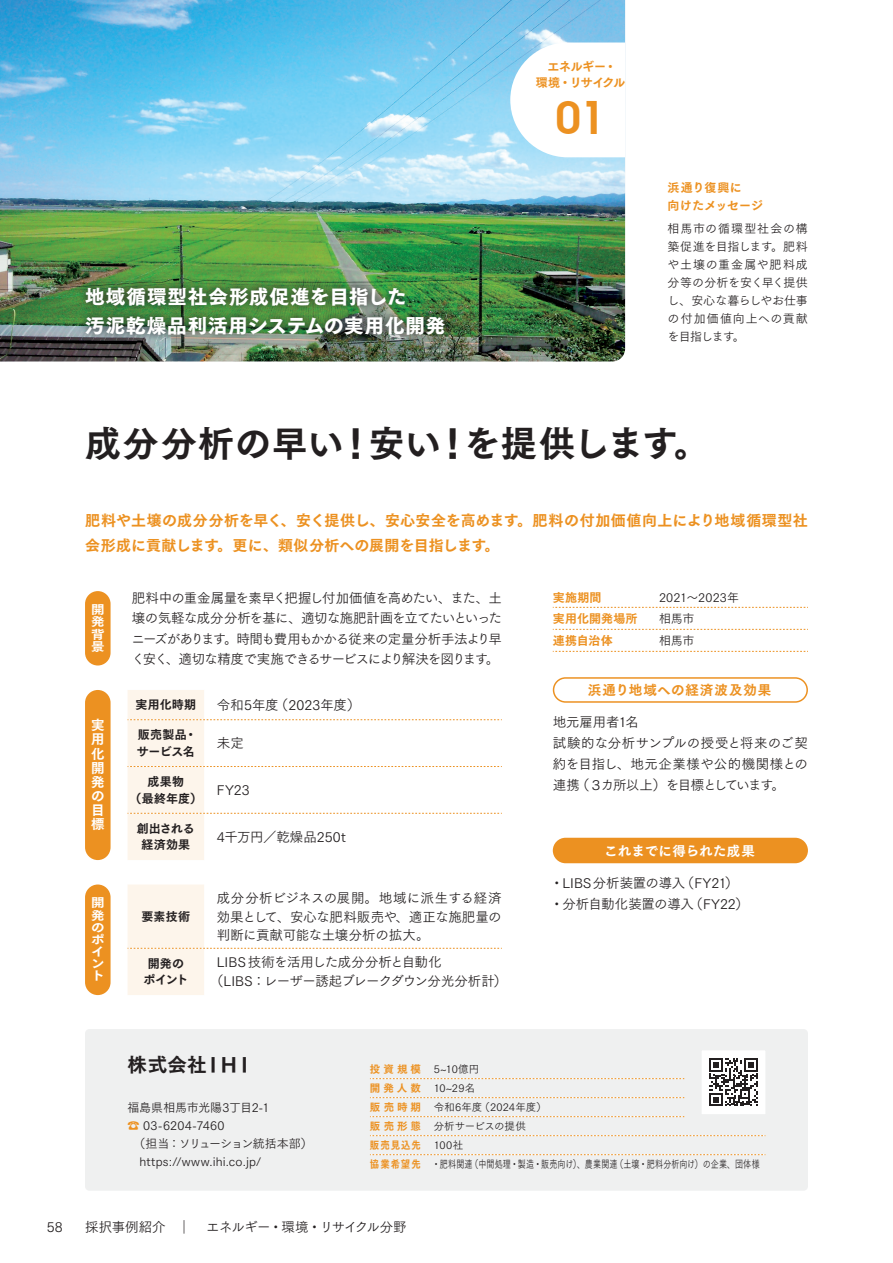
<style>
.page{position:relative;width:893px;height:1263px;background:#fff}
.page>*{position:absolute;margin:0;border:0;box-sizing:border-box;transform-origin:0 0}
.t1{font:600 45px "Avant Garde";color:#ec9121}
.t2{font:36px "Tsuku Go Pro E";letter-spacing:.02em;color:#231f20}
.t3{font:19.5px/28.5px "Tsuku Go Pro H";letter-spacing:.04em;color:#fff}
.t4{font:19.5px "Tsuku Go Pro E";letter-spacing:-.075em;color:#231f20}
.t5{font:15px/24.8px "Tsuku Go Pro E";letter-spacing:.005em;color:#ec9121}
.t6{font:13.5px/21px "Tsuku Go Pro R";letter-spacing:-.025em;color:#231f20}
.t7{font:13.5px/14.1px "Tsuku Go Pro E";letter-spacing:.015em;color:#fff}
.t8{font:13.5px "Tsuku Go Pro E";letter-spacing:.065em;color:#ec9121}
.t9{font:13.5px "Tsuku Go Pro R";letter-spacing:.005em;color:#231f20}
.t10{font:12.15px/12.1px "Tsuku Go Pro E";color:#fff;scale:1.11 1}
.t11{font:12px/18px "Tsuku Go Pro R";color:#231f20}
.t12{font:12px/16.5px "Tsuku Go Pro E";color:#231f20;text-align:center}
.t13{font:12px/18px "Tsuku Go Pro E";color:#ec9121}
.t14{font:12px/16.5px "Tsuku Go Pro E";letter-spacing:-.045em;color:#ec9121;text-align:center}
.t15{font:10.5px/19px "Tsuku Go Pro R";letter-spacing:.01em;color:#231f20}
.t16{font:10.5px "Tsuku Go Pro R";letter-spacing:.01em;color:#231f20;scale:.77 1}
.t17{font:10.5px "Tsuku Go Pro E";letter-spacing:.1em;color:#ec9121;scale:.9 1}
.s1{color:#ec9121}
.s2{font-family:"Tsuku Go Pro E";color:#ec9121}
.s3{font-family:"Tsuku Go Pro R";color:#231f20}
</style>
<div class="page">
<div style="left:85px;top:1029px;width:723px;height:162px;background:#eff0f0;border-radius:4px"></div>
<img style="left:0;top:0;width:625px;height:361px">
<div style="left:85px;top:690px;width:26px;height:170px;background:#ec9121;border-radius:13px"></div>
<div style="left:85px;top:884px;width:26px;height:111px;background:#ec9121;border-radius:13px"></div>
<div style="left:85px;top:591px;width:26px;height:74px;background:#ec9121;border-radius:13px"></div>
<svg style="left:370px;top:1154px;width:396px;height:1px"></svg>
<svg style="left:370px;top:1051px;width:396px;height:86px"></svg>
<div style="left:553px;top:838px;width:255px;height:25px;background:#ec9121;border-radius:13px"></div>
<div style="left:553px;top:677px;width:255px;height:26px;border:1px solid #ec9121;border-radius:12px"></div>
<svg style="left:128px;top:885px;width:374px;height:110px"></svg>
<svg style="left:128px;top:690px;width:374px;height:170px"></svg>
<img style="left:77px;top:279px;width:376px;height:65px">
<svg style="left:553px;top:607px;width:255px;height:1px"></svg>
<svg style="left:553px;top:629px;width:255px;height:1px"></svg>
<svg style="left:553px;top:651px;width:255px;height:1px"></svg>
<svg style="left:510px;top:43px;width:115px;height:114px"></svg>
<h3 class="t3" style="left:85px;top:283px;width:362px">地域循環型社会形成促進を目指した<br>汚泥乾燥品利活用システムの実用化開発</h3>
<p class="t14" style="left:536px;top:57px;width:91px">エネルギー・<br>環境・リサイクル</p>
<h1 class="t1" style="left:556px;top:88px;width:51px">01</h1>
<p class="t13" style="left:668px;top:177px;width:97px">浜通り復興に<br>向けたメッセージ</p>
<p class="t11" style="left:668px;top:218px;width:142px;text-align:justify">相馬市の循環型社会の構築促進を目指します。肥料や土壌の重金属や肥料成分等の分析を安く早く提供し、安心な暮らしやお仕事の付加価値向上への貢献を目指します。</p>
<h2 class="t2" style="left:85px;top:411px;width:626px">成分分析の早い！安い！を提供します。</h2>
<p class="t5" style="left:85px;top:506px;width:724px">肥料や土壌の成分分析を早く、安く提供し、安心安全を高めます。肥料の付加価値向上により地域循環型社会形成に貢献します。更に、類似分析への展開を目指します。</p>
<p class="t10" style="left:91px;top:602px;width:14px;text-align:justify">開発背景</p>
<p class="t7" style="left:91px;top:717px;width:15px">実用化開発の目標</p>
<p class="t10" style="left:91px;top:895px;width:14px">開発のポイント</p>
<p class="t6" style="left:131px;top:586px;width:372px;line-height:20.2px;text-align:justify">肥料中の重金属量を素早く把握し付加価値を高めたい、また、土壌の気軽な成分分析を基に、適切な施肥計画を立てたいといったニーズがあります。時間も費用もかかる従来の定量分析手法より早く安く、適切な精度で実施できるサービスにより解決を図ります。</p>
<p class="t12" style="left:136px;top:695px;width:62px">実用化時期</p>
<p class="t9" style="left:217px;top:694px;width:145px">令和5年度（2023年度）</p>
<p class="t12" style="left:137px;top:725px;width:62px;text-align:left">販売製品・サービス名</p>
<p class="t6" style="left:217px;top:731px;width:29px">未定</p>
<p class="t12" style="left:130px;top:772px;width:74px">成果物<br>（最終年度）</p>
<p class="t6" style="left:217px;top:778px;width:34px">FY23</p>
<p class="t12" style="left:137px;top:819px;width:60px">創出される経済効果</p>
<p class="t6" style="left:217px;top:825px;width:131px">4千万円／乾燥品250t</p>
<p class="t12" style="left:142px;top:907px;width:50px">要素技術</p>
<p class="t6" style="left:217px;top:887px;width:286px;line-height:18.8px;text-align:justify">成分分析ビジネスの展開。地域に派生する経済効果として、安心な肥料販売や、適正な施肥量の判断に貢献可能な土壌分析の拡大。</p>
<p class="t12" style="left:143px;top:954px;width:46px">開発のポイント</p>
<p class="t6" style="left:210px;top:951px;width:298px;line-height:18.8px;text-indent:7px">LIBS技術を活用した成分分析と自動化<br>（LIBS：レーザー誘起ブレークダウン分光分析計）</p>
<p class="t13" style="left:553px;top:587px;width:50px">実施期間</p>
<p class="t11" style="left:659px;top:587px;width:81px">2021〜2023年</p>
<p class="t13" style="left:553px;top:608px;width:86px">実用化開発場所</p>
<p class="t11" style="left:659px;top:608px;width:37px">相馬市</p>
<p class="t13" style="left:553px;top:630px;width:62px">連携自治体</p>
<p class="t11" style="left:659px;top:630px;width:37px">相馬市</p>
<p class="t8" style="left:588px;top:678px;width:185px">浜通り地域への経済波及効果</p>
<p class="t6" style="left:553px;top:710px;width:257px">地元雇用者1名<br>試験的な分析サンプルの授受と将来のご契約を目指し、地元企業様や公的機関様との連携（３カ所以上）を目標としています。</p>
<p class="t7" style="left:604px;top:842px;width:152px">これまでに得られた成果</p>
<p class="t6" style="left:550px;top:871px;width:200px">・LIBS分析装置の導入（FY21）・分析自動化装置の導入（FY22）</p>
<h3 class="t4" style="left:128px;top:1047px;width:128px">株式会社ＩＨＩ</h3>
<p class="t11" style="left:128px;top:1097px;width:186px">福島県相馬市光陽3丁目2-1<br><span class="s1">☎</span> 03-6204-7460<br>　（担当：ソリューション統括本部）　https://www.ihi.co.jp/</p>
<p class="t15" style="left:370px;top:1058px;width:178px"><span class="s2">投資規模</span> 5~10億円<br><span class="s2">開発人数</span> 10~29名<br><span class="s2">販売時期</span> 令和6年度（2024年度）<span class="s2">販売形態</span> 分析サービスの提供</p>
<p class="t17" style="left:370px;top:1136px;width:105px">販売見込先 <span class="s3">100社</span></p>
<p class="t16" style="left:370px;top:1155px;width:508px"><span class="s2">協業希望先</span> ・肥料関連（中間処理・製造・販売向け）、農業関連（土壌・肥料分析向け）の企業、団体様</p>
<p class="t6" style="left:47px;top:1215px;width:18px">58</p>
<p class="t6" style="left:85px;top:1215px;width:323px">採択事例紹介　—　エネルギー・環境・リサイクル分野</p>
</div>
